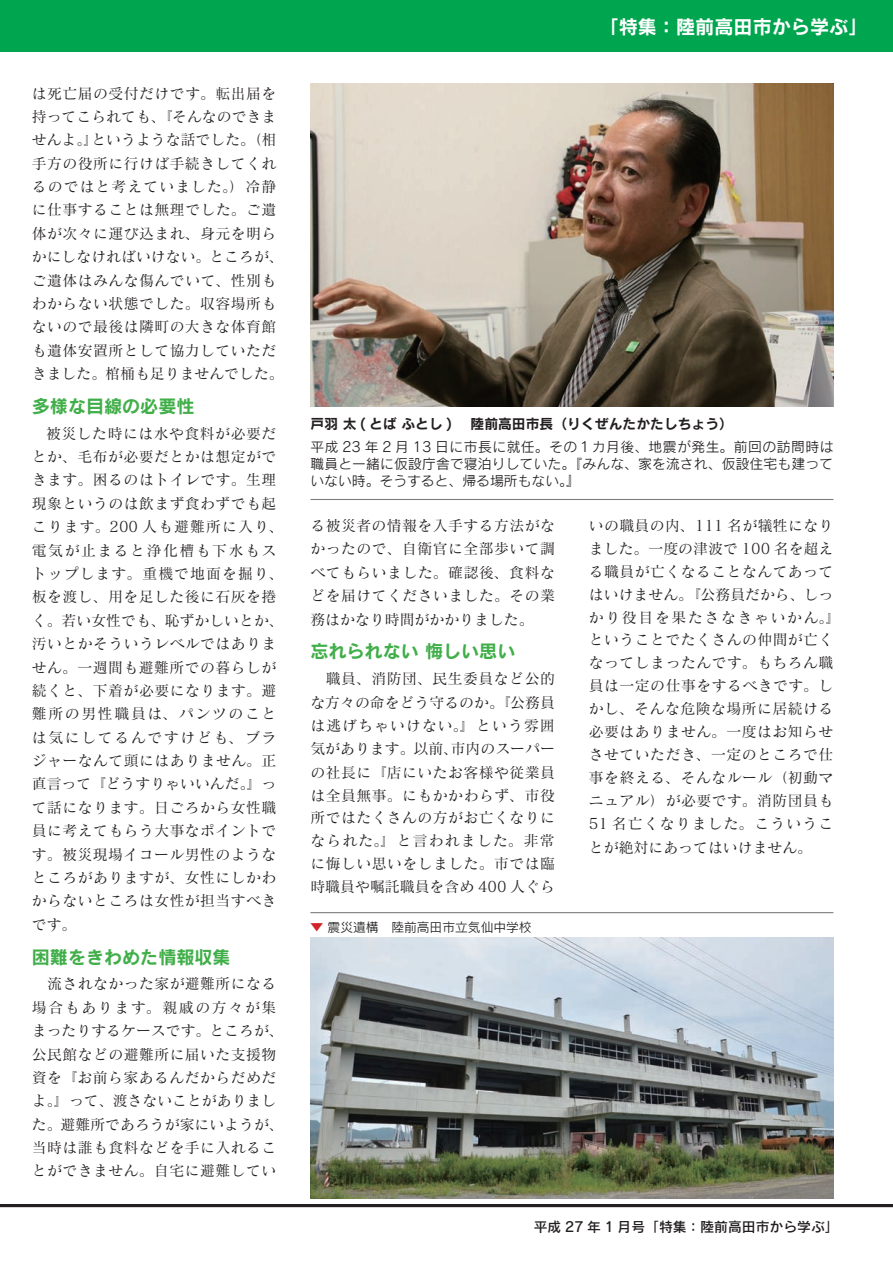
<style>
.page{position:relative;width:893px;height:1263px;background:#fff}
.page>*{position:absolute;margin:0;border:0;box-sizing:border-box;transform-origin:0 0}
.t1{font:19.2px "Rodin Pro B";color:#fff}
.t2{font:18px "Rodin Pro B";color:#40ae49}
.t3{font:14.85px/23.4px "Matisse Pro M";letter-spacing:.03em;color:#231f20}
.t4{font:13.8px/17px "Rodin Pro M";letter-spacing:.01em;color:#231f20;text-align:justify}
.t5{font:13.8px "Rodin Pro B";color:#231f20}
.t6{font:13.8px "Rodin Pro DB";color:#231f20}
.t7{font:12.75px "Rodin Pro M";color:#231f20}
.s1{color:#d1232a}
</style>
<div class="page">
<div style="left:0;top:0;width:893px;height:51px;background:#00a54f"></div>
<hr style="left:0;top:1204px;width:893px;height:3px;background:#231f20">
<img style="left:310px;top:83px;width:523px;height:323px">
<hr style="left:310px;top:499px;width:523px;height:1px;background:#787a7d">
<hr style="left:310px;top:912px;width:523px;height:1px;background:#787a7d">
<img style="left:310px;top:937px;width:523px;height:261px">
<p class="t3" style="left:32px;top:81px;width:253px">は死亡届の受付だけです。転出届を持ってこられても、『そんなのできませんよ。』というような話でした。（相手方の役所に行けば手続きしてくれるのではと考えていました。）冷静に仕事することは無理でした。ご遺体が次々に運び込まれ、身元を明らかにしなければいけない。ところが、ご遺体はみんな傷んでいて、性別もわからない状態でした。収容場所もないので最後は隣町の大きな体育館も遺体安置所として協力していただきました。棺桶も足りませんでした。</p>
<p class="t2" style="left:32px;top:394px;width:164px">多様な目線の必要性</p>
<p class="t3" style="left:32px;top:421px;width:253px;text-indent:14px">被災した時には水や食料が必要だとか、毛布が必要だとかは想定ができます。困るのはトイレです。生理現象というのは飲まず食わずでも起こります。200 人も避難所に入り、電気が止まると浄化槽も下水もストップします。重機で地面を掘り、板を渡し、用を足した後に石灰を捲く。若い女性でも、恥ずかしいとか、汚いとかそういうレベルではありません。一週間も避難所での暮らしが続くと、下着が必要になります。避難所の男性職員は、パンツのことは気にしてるんですけども、ブラジャーなんて頭にはありません。正直言って『どうすりゃいいんだ。』って話になります。日ごろから女性職員に考えてもらう大事なポイントです。被災現場イコール男性のようなところがありますが、女性にしかわからないところは女性が担当すべきです。</p>
<p class="t2" style="left:32px;top:945px;width:200px">困難をきわめた情報収集</p>
<p class="t3" style="left:32px;top:972px;width:253px">　流されなかった家が避難所になる場合もあります。親戚の方々が集まったりするケースです。ところが、公民館などの避難所に届いた支援物資を『お前ら家あるんだからだめだよ。』って、渡さないことがありました。避難所であろうが家にいようが、当時は誰も食料などを手に入れることができません。自宅に避難してい</p>
<p class="t1" style="left:600px;top:14px;width:269px">「特集：陸前高田市から学ぶ」</p>
<p class="t5" style="left:310px;top:415px;width:424px">戸羽 太 ( とば ふとし ) 　陸前高田市長（りくぜんたかたしちょう）</p>
<p class="t4" style="left:310px;top:438px;width:525px">平成 23 年 2 月 13 日に市長に就任。その１カ月後、地震が発生。前回の訪問時は職員と一緒に仮設庁舎で寝泊りしていた。『みんな、家を流され、仮設住宅も建っていない時。そうすると、帰る場所もない。』</p>
<p class="t3" style="left:310px;top:513px;width:246px;text-align:justify">る被災者の情報を入手する方法がなかったので、自衛官に全部歩いて調べてもらいました。確認後、食料などを届けてくださいました。その業務はかなり時間がかかりました。</p>
<p class="t2" style="left:310px;top:639px;width:207px">忘れられない 悔しい思い</p>
<p class="t3" style="left:310px;top:667px;width:246px;text-align:justify">　職員、消防団、民生委員など公的な方々の命をどう守るのか。『公務員は逃げちゃいけない。』という雰囲気があります。以前、市内のスーパーの社長に『店にいたお客様や従業員は全員無事。にもかかわらず、市役所ではたくさんの方がお亡くなりになられた。』と言われました。非常に悔しい思いをしました。市では臨時職員や嘱託職員を含め 400 人ぐら</p>
<p class="t7" style="left:310px;top:919px;width:223px"><span class="s1">▼</span> 震災遺構　陸前高田市立気仙中学校</p>
<p class="t3" style="left:589px;top:514px;width:253px;line-height:23px">いの職員の内、111 名が犠牲になりました。一度の津波で 100 名を超える職員が亡くなることなんてあってはいけません。『公務員だから、しっかり役目を果たさなきゃいかん。』ということでたくさんの仲間が亡くなってしまったんです。もちろん職員は一定の仕事をするべきです。しかし、そんな危険な場所に居続ける必要はありません。一度はお知らせさせていただき、一定のところで仕事を終える、そんなルール（初動マニュアル）が必要です。消防団員も<br>51 名亡くなりました。こういうことが絶対にあってはいけません。</p>
<p class="t6" style="left:534px;top:1217px;width:306px">平成 27 年 1 月号「特集：陸前高田市から学ぶ」</p>
</div>
